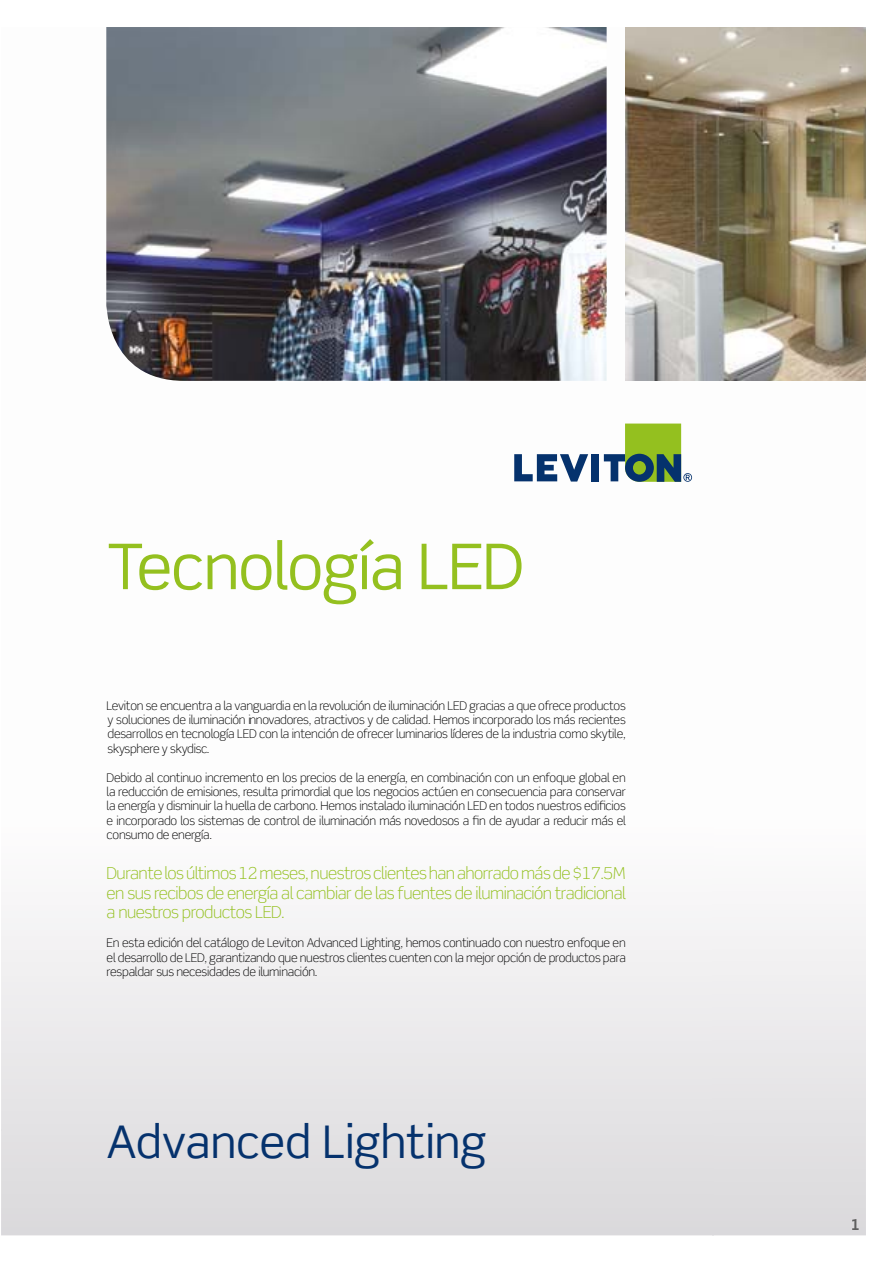
<style>
.page{position:relative;width:893px;height:1263px;background:#fff}
.page>*{position:absolute;margin:0;border:0;box-sizing:border-box;transform-origin:0 0}
.t1{font:63px "Scene Std";letter-spacing:-.025em;color:#94c01f}
.t2{font:45px "Scene Std";letter-spacing:-.01em;color:#05326d}
.t3{font:300 16.5px/19.8px "Scene Std";letter-spacing:-.03em;color:#94c01f;text-align:justify}
.t4{font:700 15px "Scene Std";color:#706e6e}
.t5{font:300 12px/14.4px "Scene Std";letter-spacing:-.02em;color:#000;text-align:justify}
</style>
<div class="page">
<img style="left:1px;top:423px;width:865px;height:812px">
<svg style="left:852px;top:1219px;width:7px;height:11px"></svg>
<svg style="left:514px;top:454px;width:74px;height:28px"></svg>
<div style="left:591px;top:454px;width:8px;height:27px;background:#05326d"></div>
<svg style="left:604px;top:424px;width:88px;height:58px"></svg>
<img style="left:106px;top:27px;width:501px;height:354px">
<img style="left:625px;top:27px;width:241px;height:354px">
<h1 class="t1" style="left:107px;top:540px;width:418px">Tecnología LED</h1>
<p class="t5" style="left:107px;top:699px;width:521px">Leviton se encuentra a la vanguardia en la revolución de iluminación LED gracias a que ofrece productos y soluciones de iluminación innovadores, atractivos y de calidad. Hemos incorporado los más recientes desarrollos en tecnología LED con la intención de ofrecer luminarios líderes de la industria como skytile, skysphere y skydisc.</p>
<p class="t5" style="left:107px;top:771px;width:521px">Debido al continuo incremento en los precios de la energía, en combinación con un enfoque global en la reducción de emisiones, resulta primordial que los negocios actúen en consecuencia para conservar la energía y disminuir la huella de carbono. Hemos instalado iluminación LED en todos nuestros edificios e incorporado los sistemas de control de iluminación más novedosos a fin de ayudar a reducir más el consumo de energía.</p>
<h3 class="t3" style="left:107px;top:864px;width:521px">Durante los últimos 12 meses, nuestros clientes han ahorrado más de $17.5M en sus recibos de energía al cambiar de las fuentes de iluminación tradicional a nuestros productos LED.</h3>
<p class="t5" style="left:107px;top:937px;width:521px">En esta edición del catálogo de Leviton Advanced Lighting, hemos continuado con nuestro enfoque en el desarrollo de LED, garantizando que nuestros clientes cuenten con la mejor opción de productos para respaldar sus necesidades de iluminación.</p>
<h2 class="t2" style="left:107px;top:1122px;width:382px">Advanced Lighting</h2>
<p class="t4" style="left:851px;top:1219px;width:11px">1</p>
</div>
